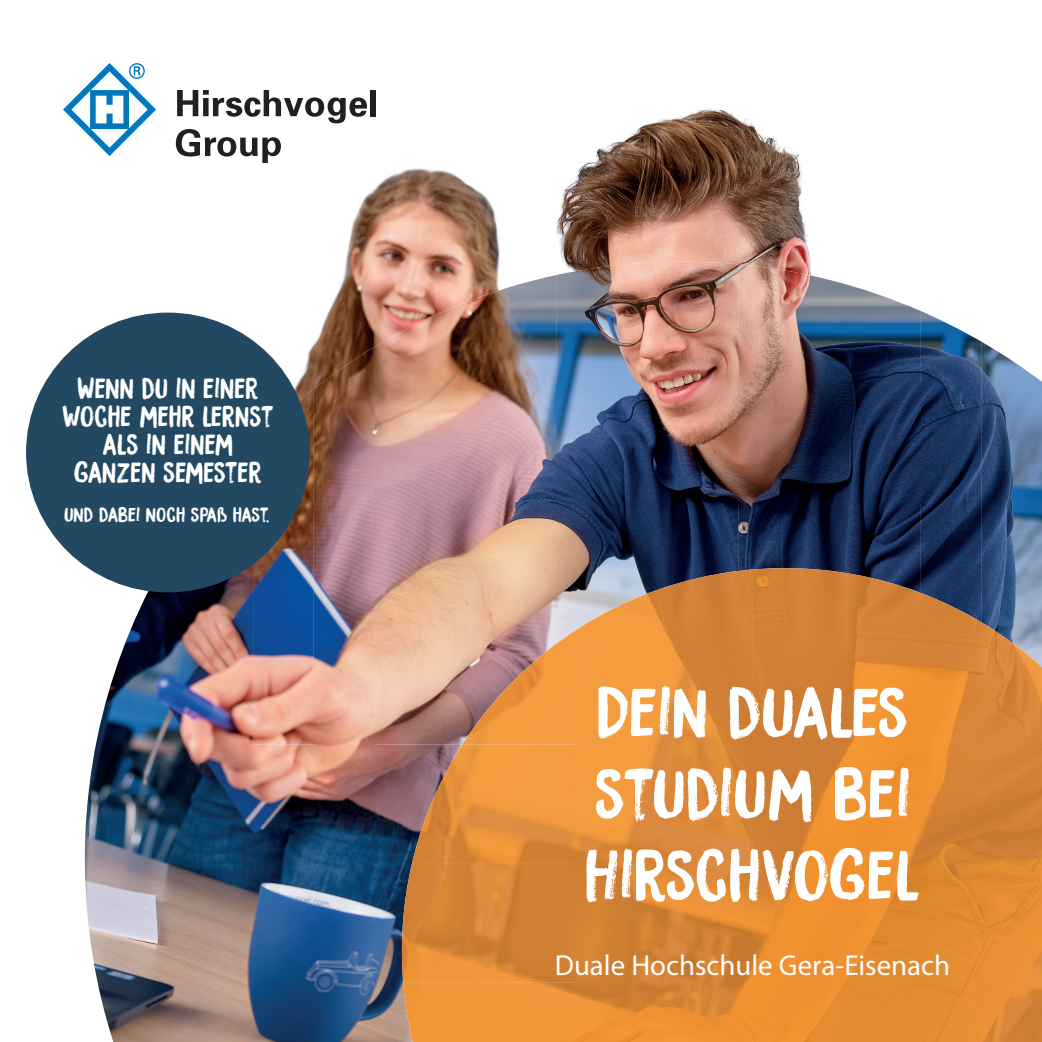
<style>
.page{position:relative;width:1042px;height:1042px;background:#fff}
.page>*{position:absolute;margin:0;border:0;box-sizing:border-box;transform-origin:0 0}
.t1{font:64.05px/81.4px "Bocadillo";color:#fff}
.t2{font:28.88px "Myriad Pro";color:#fff}
.t3{font:26.43px/28px "Bocadillo";color:#fff;text-align:center;scale:.95 1}
.t4{font:18.2px "Bocadillo";color:#fff}
</style>
<div class="page">
<img style="left:26px;top:141px;width:386px;height:901px">
<img style="left:87px;top:565px;width:166px;height:242px">
<img style="left:253px;top:108px;width:550px;height:114px">
<img style="left:253px;top:222px;width:182px;height:111px">
<img style="left:435px;top:222px;width:65px;height:53px">
<img style="left:556px;top:222px;width:255px;height:42px">
<img style="left:253px;top:333px;width:121px;height:56px">
<img style="left:374px;top:275px;width:182px;height:469px">
<img style="left:556px;top:262px;width:183px;height:361px">
<img style="left:738px;top:264px;width:183px;height:304px">
<img style="left:920px;top:311px;width:61px;height:284px">
<img style="left:313px;top:347px;width:61px;height:397px">
<img style="left:981px;top:342px;width:61px;height:253px">
<img style="left:253px;top:389px;width:61px;height:355px">
<img style="left:412px;top:744px;width:513px;height:119px">
<img style="left:925px;top:595px;width:117px;height:447px">
<img style="left:402px;top:863px;width:524px;height:179px">
<img style="left:578px;top:568px;width:348px;height:176px">
<img style="left:462px;top:628px;width:116px;height:116px">
<svg style="left:177px;top:90px;width:190px;height:33px"></svg>
<div style="left:370px;top:90px;width:6px;height:26px;background:#231f20"></div>
<svg style="left:63px;top:63px;width:93px;height:93px"></svg>
<svg style="left:176px;top:129px;width:105px;height:34px"></svg>
<div style="left:26px;top:313px;width:284px;height:279px;background:#224961;border-radius:50%"></div>
<p class="t3" style="left:62px;top:374px;width:224px">WENN DU IN EINER<br>WOCHE MEHR LERNST<br>ALS IN EINEM<br>GANZEN SEMESTER</p>
<p class="t4" style="left:64px;top:502px;width:207px">UND DABEI NOCH SPAß HAST.</p>
<h1 class="t1" style="left:584px;top:671px;width:337px">DEIN DUALES<br>STUDIUM BEI<br>HIRSCHVOGEL</h1>
<p class="t2" style="left:555px;top:947px;width:397px">Duale Hochschule Gera-Eisenach</p>
</div>
